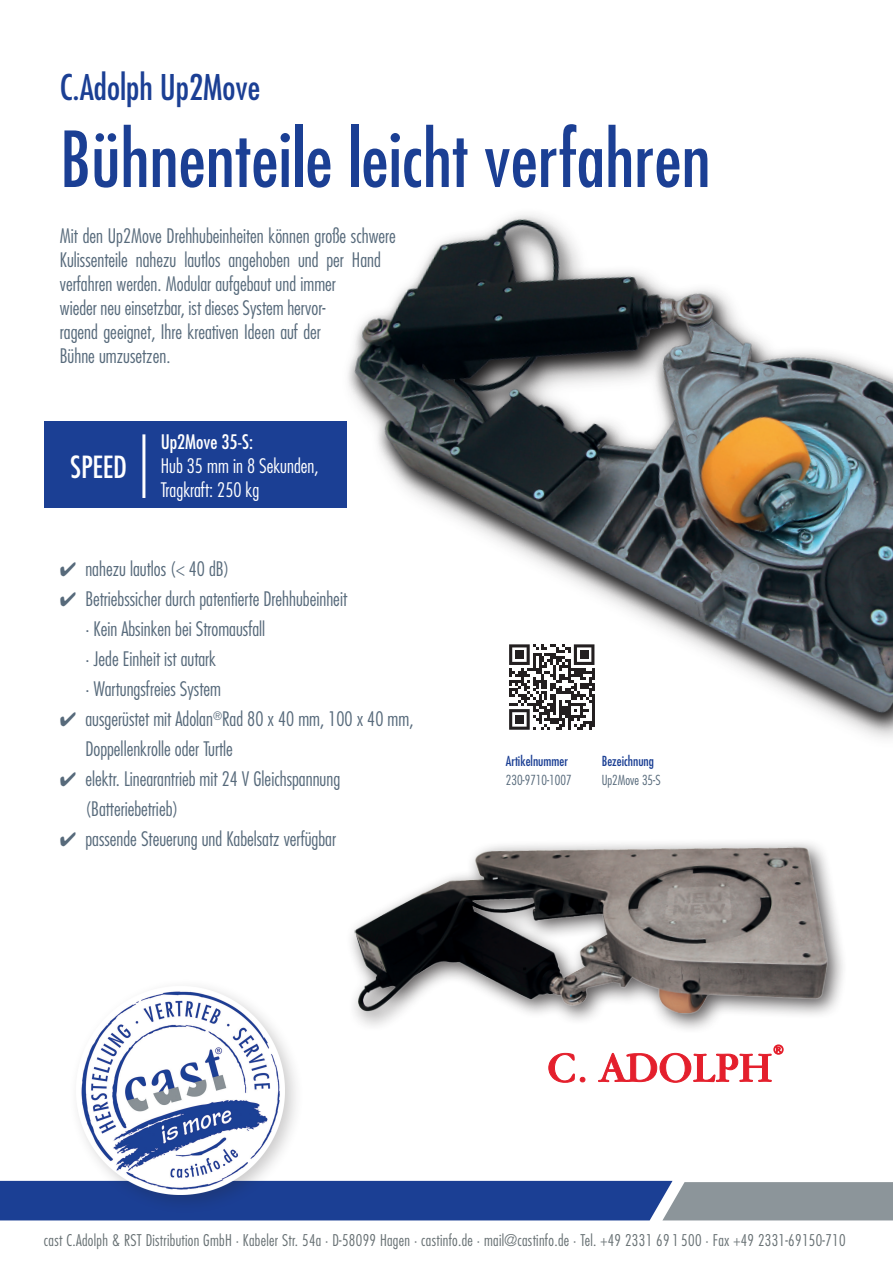
<style>
.page{position:relative;width:893px;height:1263px;background:#fff}
.page>*{position:absolute;margin:0;border:0;box-sizing:border-box;transform-origin:0 0}
.t1{font:condensed 75px "Futura Std";color:#1b3f94}
.t2{font:condensed 34.5px "Futura Std";color:#1b3f94}
.t3{font:condensed 29.7px "Futura Std";color:#fff}
.t4{font:300 condensed 19.5px/24px "Futura Std";color:#576a7b}
.t5{font:300 condensed 19.5px/24px "Futura Std";color:#fff}
.t6{font:condensed 19.5px "Futura Std";color:#fff}
.t7{font:300 condensed 15.75px "Futura Std";letter-spacing:.02em;color:#687174}
.t8{font:condensed 13.5px "Futura Std";color:#1b3f94}
.t9{font:300 condensed 13.5px "Futura Std";color:#576a7b}
</style>
<div class="page">
<svg style="left:0;top:1181px;width:893px;height:39px;background:#445e98"></svg>
<img style="left:348px;top:215px;width:545px;height:524px">
<div style="left:346px;top:837px;width:502px;height:197px;background:#231f20;opacity:.75"></div>
<img style="left:352px;top:837px;width:480px;height:190px">
<svg style="left:549px;top:1045px;width:234px;height:37px"></svg>
<div style="left:68px;top:978px;width:237px;height:237px;background:#231f20;opacity:.23"></div>
<img style="left:76px;top:986px;width:209px;height:208px">
<div style="left:44px;top:421px;width:303px;height:87px;background:#1b3f94"></div>
<hr style="left:142px;top:434px;width:3px;height:64px;background:#fff">
<h2 class="t2" style="left:60px;top:67px;width:202px">C.Adolph Up2Move</h2>
<h1 class="t1" style="left:60px;top:114px;width:652px">Bühnenteile leicht verfahren</h1>
<p class="t4" style="left:60px;top:224px;width:338px">Mit den Up2Move Drehhubeinheiten können große schwere Kulissenteile nahezu lautlos angehoben und per Hand verfahren werden. Modular aufgebaut und immer<br>wieder neu einsetzbar, ist dieses System hervor-<br>ragend geeignet, Ihre kreativen Ideen auf der<br>Bühne umzusetzen.</p>
<h3 class="t3" style="left:71px;top:449px;width:58px">SPEED</h3>
<p class="t6" style="left:161px;top:430px;width:94px">Up2Move 35-S:</p>
<p class="t5" style="left:161px;top:454px;width:159px">Hub 35 mm in 8 Sekunden,<br>Tragkraft: 250 kg</p>
<p class="t4" style="left:60px;top:557px;width:171px">✔ nahezu lautlos (&lt; 40 dB)</p>
<p class="t4" style="left:85px;top:584px;width:263px;line-height:30px;text-indent:-26px">✔ Betriebssicher durch patentierte Drehhubeinheit ∙ Kein Absinken bei Stromausfall<br>∙ Jede Einheit ist autark<br>∙ Wartungsfreies System</p>
<p class="t4" style="left:85px;top:704px;width:330px;line-height:30px;text-indent:-26px">✔ ausgerüstet mit Adolan<sup>®</sup>Rad 80 x 40 mm, 100 x 40 mm,<br>Doppellenkrolle oder Turtle</p>
<p class="t4" style="left:85px;top:764px;width:256px;line-height:30px;text-indent:-26px">✔ elektr. Linearantrieb mit 24 V Gleichspannung (Batteriebetrieb)</p>
<p class="t4" style="left:60px;top:827px;width:278px">✔ passende Steuerung und Kabelsatz verfügbar</p>
<p class="t8" style="left:506px;top:753px;width:64px">Artikelnummer</p>
<p class="t8" style="left:602px;top:753px;width:54px">Bezeichnung</p>
<p class="t9" style="left:506px;top:772px;width:67px">230-9710-1007</p>
<p class="t9" style="left:602px;top:772px;width:60px">Up2Move 35-S</p>
<p class="t7" style="left:44px;top:1231px;width:803px">cast C.Adolph &amp; RST Distribution GmbH · Kabeler Str. 54a · D-58099 Hagen · castinfo.de · mail@castinfo.de · Tel. +49 2331 69 1 500 · Fax +49 2331-69150-710</p>
</div>
